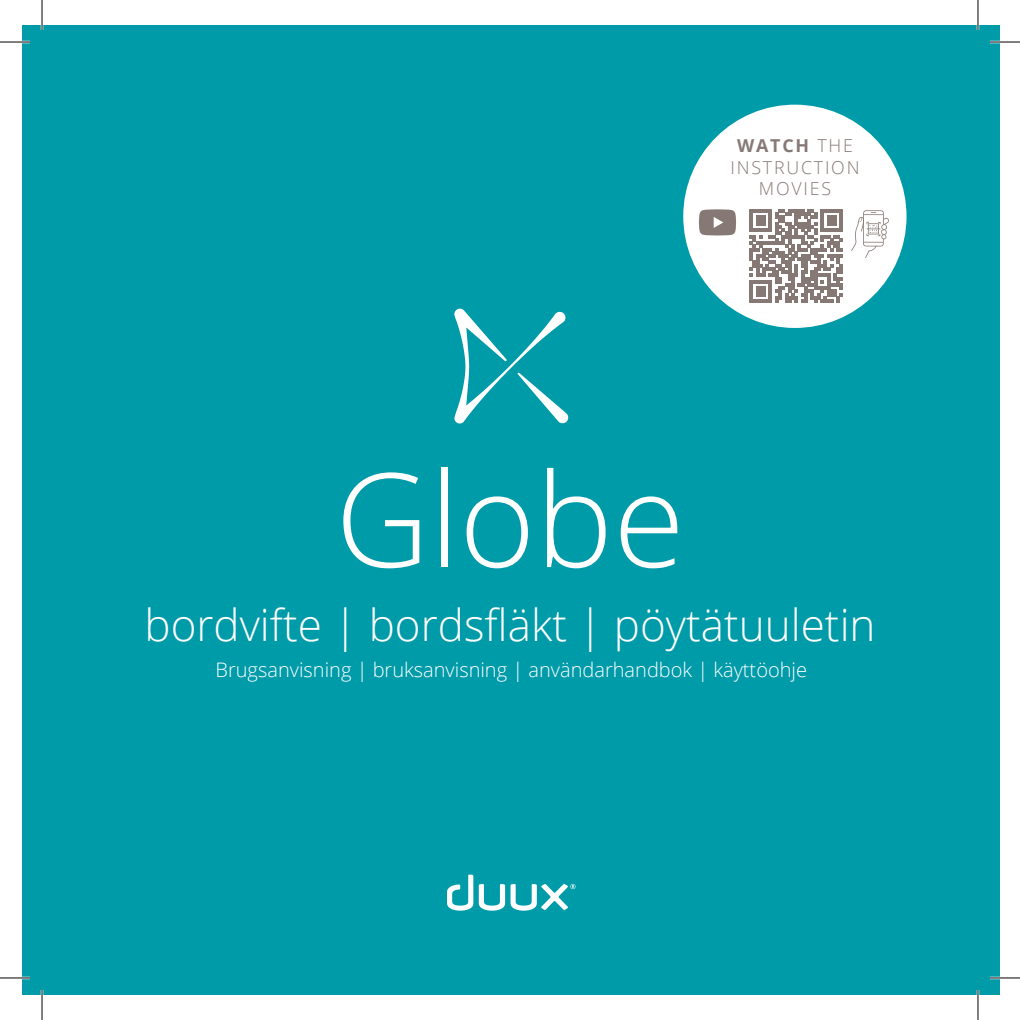
<style>
.page{position:relative;width:1020px;height:1020px;background:#fff}
.page>*{position:absolute;margin:0;border:0;box-sizing:border-box;transform-origin:0 0}
.t1{font:300 130.4px "Open Sans";color:#fff}
.t2{font:300 44px "Open Sans";color:#fff}
.t3{font:300 20px "Open Sans";color:#fff}
.t4{font:300 17.8px/21.6px "Open Sans";letter-spacing:.1em;color:#867975;text-align:center}
.s1{font-weight:700}
</style>
<div class="page">
<div style="left:23px;top:25px;width:976px;height:969px;background:#009ba9"></div>
<svg style="left:447px;top:874px;width:26px;height:36px"></svg>
<svg style="left:479px;top:884px;width:96px;height:26px"></svg>
<svg style="left:454px;top:308px;width:115px;height:116px"></svg>
<div style="left:683px;top:104px;width:223px;height:224px;background:#fff;border-radius:50%"></div>
<svg style="left:851px;top:210px;width:38px;height:48px"></svg>
<svg style="left:699px;top:209px;width:37px;height:26px"></svg>
<svg style="left:749px;top:209px;width:94px;height:94px"></svg>
<hr style="left:0;top:41px;width:30px;height:2px;background:#fff">
<hr style="left:989px;top:41px;width:30px;height:2px;background:#fff">
<hr style="left:0;top:976px;width:30px;height:3px;background:#fff">
<hr style="left:989px;top:976px;width:30px;height:3px;background:#fff">
<hr style="left:41px;top:0;width:2px;height:30px;background:#fff">
<hr style="left:41px;top:989px;width:2px;height:30px;background:#fff">
<hr style="left:976px;top:0;width:3px;height:30px;background:#fff">
<hr style="left:976px;top:989px;width:3px;height:30px;background:#fff">
<hr style="left:0;top:42px;width:30px;height:1px;background:#000">
<hr style="left:989px;top:42px;width:30px;height:1px;background:#000">
<hr style="left:0;top:977px;width:30px;height:1px;background:#000">
<hr style="left:989px;top:977px;width:30px;height:1px;background:#000">
<hr style="left:42px;top:0;width:1px;height:30px;background:#000">
<hr style="left:42px;top:989px;width:1px;height:30px;background:#000">
<hr style="left:977px;top:0;width:1px;height:30px;background:#000">
<hr style="left:977px;top:989px;width:1px;height:30px;background:#000">
<p class="t4" style="left:730px;top:134px;width:130px"><span class="s1">WATCH</span> THE<br>INSTRUCTION<br>MOVIES</p>
<h1 class="t1" style="left:335px;top:430px;width:351px">Globe</h1>
<h2 class="t2" style="left:144px;top:595px;width:732px">bordvifte | bordsfläkt | pöytätuuletin</h2>
<p class="t3" style="left:215px;top:655px;width:593px">Brugsanvisning | bruksanvisning | användarhandbok | käyttöohje</p>
</div>
